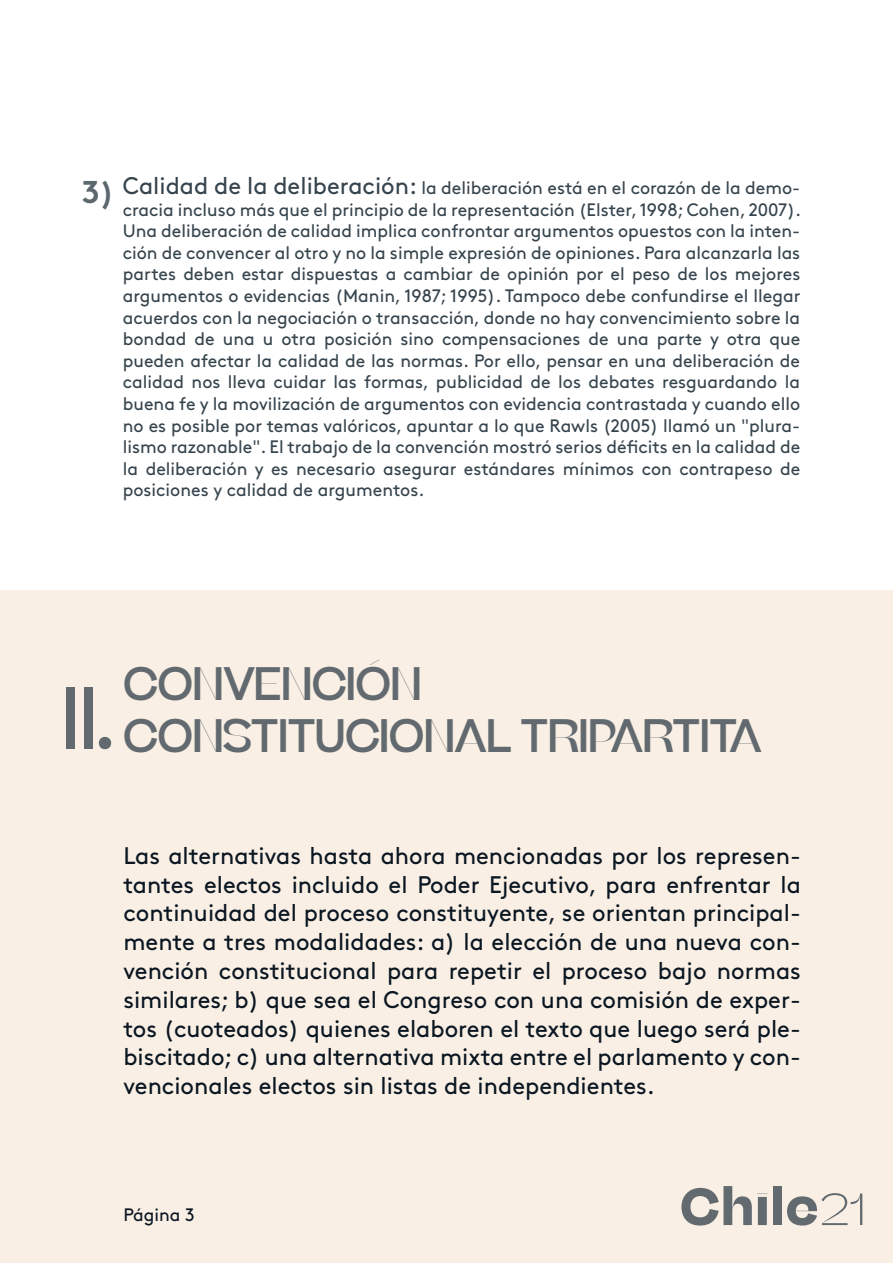
<style>
.page{position:relative;width:893px;height:1263px;background:#fff}
.page>*{position:absolute;margin:0;border:0;box-sizing:border-box;transform-origin:0 0}
.t1{font:84px "Beatrice Display";color:#626a70}
.t2{font:500 45px/52.5px "Beatrice Display";color:#626a70}
.t3{font:700 31.5px "Brown";color:#5c686d}
.t4{font:24px/28.8px "Brown";color:#0a1622;text-align:justify}
.t5{font:18px/21.6px "Brown";color:#36444d;text-align:justify}
.t6{font:18px "Brown";color:#0a1622}
.s1{font-size:24px}
</style>
<div class="page">
<div style="left:0;top:591px;width:893px;height:672px;background:#f9efe4"></div>
<svg style="left:681px;top:1186px;width:87px;height:39px"></svg>
<div style="left:773px;top:1186px;width:9px;height:39px;background:#626a70"></div>
<svg style="left:787px;top:1193px;width:75px;height:32px"></svg>
<h3 class="t3" style="left:82px;top:166px;width:34px">3)</h3>
<p class="t5" style="left:123px;top:175px;width:680px"><span class="s1">Calidad de la deliberación:</span> la deliberación está en el corazón de la demo&shy;cracia incluso más que el principio de la representación (Elster, 1998; Cohen, 2007).<br>Una deliberación de calidad implica confrontar argumentos opuestos con la inten&shy;ción de convencer al otro y no la simple expresión de opiniones. Para alcanzarla las partes deben estar dispuestas a cambiar de opinión por el peso de los mejores argumentos o evidencias (Manin, 1987; 1995). Tampoco debe confundirse el llegar acuerdos con la negociación o transacción, donde no hay convencimiento sobre la bondad de una u otra posición sino compensaciones de una parte y otra que pueden afectar la calidad de las normas. Por ello, pensar en una deliberación de calidad nos lleva cuidar las formas, publicidad de los debates resguardando la buena fe y la movilización de argumentos con evidencia contrastada y cuando ello no es posible por temas valóricos, apuntar a lo que Rawls (2005) llamó un "plura&shy;lismo razonable". El trabajo de la convención mostró serios déficits en la calidad de la deliberación y es necesario asegurar estándares mínimos con contrapeso de posiciones y calidad de argumentos.</p>
<h1 class="t1" style="left:62px;top:668px;width:52px">II.</h1>
<h2 class="t2" style="left:123px;top:659px;width:639px">CONVENCIÓN<br>CONSTITUCIONAL TRIPARTITA</h2>
<p class="t4" style="left:123px;top:839px;width:679px">Las alternativas hasta ahora mencionadas por los represen&shy;tantes electos incluido el Poder Ejecutivo, para enfrentar la continuidad del proceso constituyente, se orientan principal&shy;mente a tres modalidades: a) la elección de una nueva con&shy;vención constitucional para repetir el proceso bajo normas similares; b) que sea el Congreso con una comisión de exper&shy;tos (cuoteados) quienes elaboren el texto que luego será ple&shy;biscitado; c) una alternativa mixta entre el parlamento y con&shy;vencionales electos sin listas de independientes.</p>
<p class="t6" style="left:123px;top:1201px;width:73px">Página 3</p>
</div>
